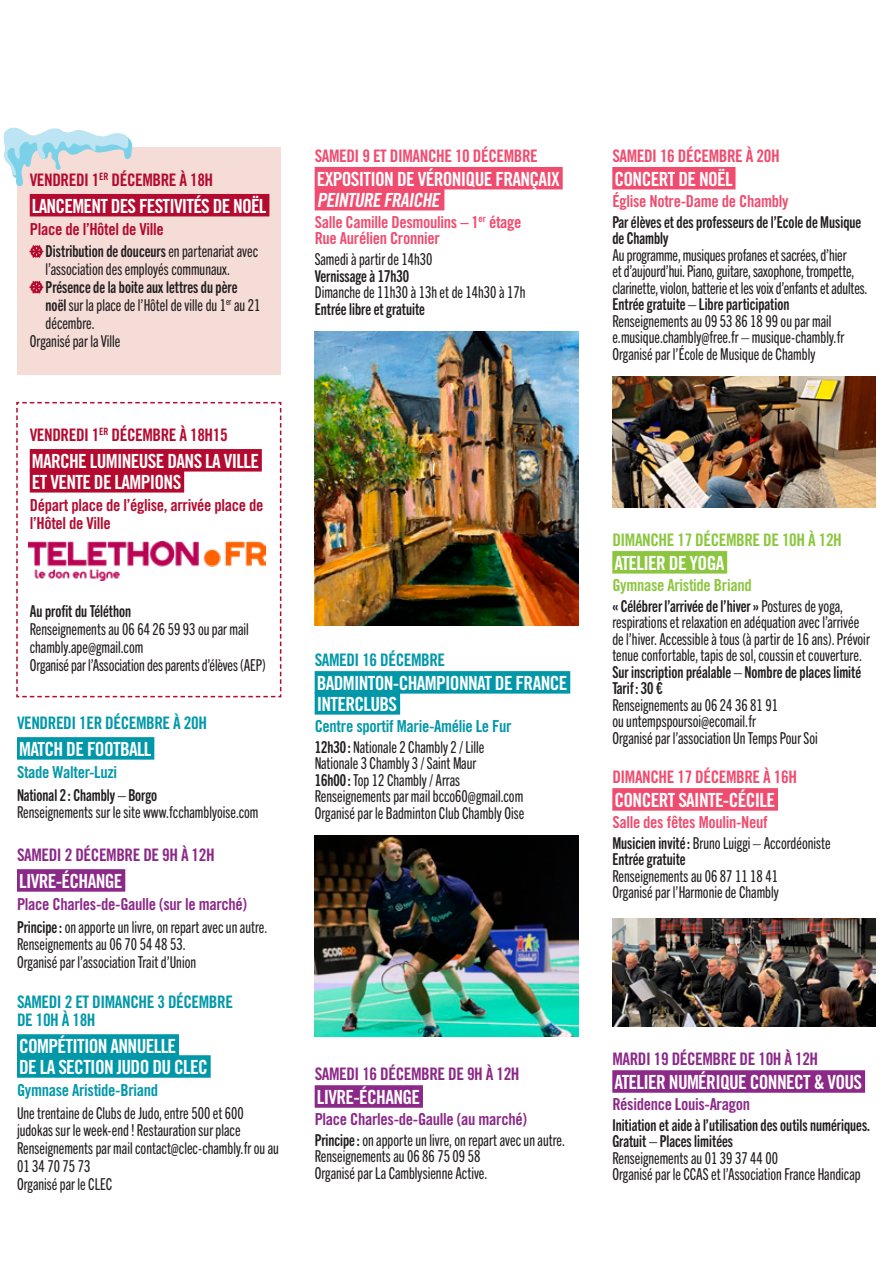
<style>
.page{position:relative;width:893px;height:1276px;background:#fff}
.page>*{position:absolute;margin:0;border:0;box-sizing:border-box;transform-origin:0 0}
.t1{font:19.5px/21px "Trade Gothic Bold Cond Twenty";letter-spacing:-.035em;color:#fff}
.t2{font:italic 19.5px "Trade Gothic Bold Cond Twenty";color:#fff}
.t3{font:17.25px/18px "Trade Gothic Bold Cond Twenty";letter-spacing:-.025em;color:#0098a9}
.t4{font:17.25px "Trade Gothic Bold Cond Twenty";letter-spacing:-.025em;color:#8b2888}
.t5{font:17.25px "Trade Gothic Bold Cond Twenty";letter-spacing:-.025em;color:#f04c6f}
.t6{font:17.25px "Trade Gothic Bold Cond Twenty";letter-spacing:-.025em;color:#b40a2f}
.t7{font:17.25px "Trade Gothic Bold Cond Twenty";letter-spacing:-.025em;color:#8bc63e}
.t8{font:16.5px/16.5px "Trade Gothic Next SR Pro Cm";color:#231f20}
.t9{font:16.5px/16.5px "Trade Gothic Next SR Pro Bd Cm";color:#231f20}
.t10{font:16.5px/16.5px "Trade Gothic Bold Cond Twenty";letter-spacing:-.02em;color:#f04c6f}
.t11{font:16.5px "Trade Gothic Bold Cond Twenty";letter-spacing:-.02em;color:#8b2888}
.t12{font:16.5px/17.9px "Trade Gothic Bold Cond Twenty";letter-spacing:-.02em;color:#b40a2f}
.t13{font:16.5px "Trade Gothic Bold Cond Twenty";letter-spacing:-.02em;color:#0098a9}
.t14{font:16.5px "Trade Gothic Bold Cond Twenty";letter-spacing:-.02em;color:#8bc63e}
.s1{font-family:"Trade Gothic Next SR Pro Cm"}
.s2{font-family:"Trade Gothic Next SR Pro Bd Cm"}
</style>
<div class="page">
<div style="left:17px;top:147px;width:264px;height:227px;background:#f5dcd6"></div>
<svg style="left:16px;top:401px;width:266px;height:297px"></svg>
<div style="left:30px;top:194px;width:239px;height:22px;background:#b40a2f"></div>
<div style="left:30px;top:449px;width:232px;height:22px;background:#b40a2f"></div>
<div style="left:30px;top:470px;width:154px;height:22px;background:#b40a2f"></div>
<div style="left:17px;top:737px;width:137px;height:22px;background:#0098a9"></div>
<div style="left:17px;top:869px;width:108px;height:22px;background:#8b2888"></div>
<div style="left:17px;top:1034px;width:162px;height:22px;background:#0098a9"></div>
<div style="left:17px;top:1055px;width:194px;height:22px;background:#0098a9"></div>
<svg style="left:30px;top:245px;width:13px;height:13px"></svg>
<svg style="left:30px;top:281px;width:13px;height:12px"></svg>
<div style="left:315px;top:167px;width:248px;height:22px;background:#f04c6f"></div>
<div style="left:315px;top:188px;width:129px;height:22px;background:#f04c6f"></div>
<div style="left:315px;top:671px;width:255px;height:22px;background:#0098a9"></div>
<div style="left:315px;top:692px;width:85px;height:22px;background:#0098a9"></div>
<div style="left:315px;top:1085px;width:108px;height:22px;background:#8b2888"></div>
<img style="left:315px;top:331px;width:263px;height:294px">
<img style="left:315px;top:835px;width:263px;height:201px">
<div style="left:612px;top:167px;width:123px;height:22px;background:#f04c6f"></div>
<div style="left:612px;top:551px;width:115px;height:22px;background:#8bc63e"></div>
<div style="left:612px;top:788px;width:166px;height:22px;background:#f04c6f"></div>
<div style="left:612px;top:1070px;width:253px;height:22px;background:#8b2888"></div>
<img style="left:612px;top:376px;width:264px;height:131px">
<img style="left:29px;top:542px;width:237px;height:38px">
<img style="left:612px;top:919px;width:264px;height:107px">
<svg style="left:3px;top:127px;width:129px;height:59px"></svg>
<p class="t6" style="left:30px;top:169px;width:185px">VENDREDI 1<sup>ER</sup> DÉCEMBRE À 18H</p>
<p class="t1" style="left:32px;top:195px;width:236px">LANCEMENT DES FESTIVITÉS DE NOËL</p>
<p class="t12" style="left:30px;top:220px;width:136px">Place de l’Hôtel de Ville</p>
<p class="t9" style="left:46px;top:242px;width:214px">Distribution de douceurs <span class="s1">en partenariat avec</span></p>
<p class="t8" style="left:46px;top:260px;width:186px">l’association des employés communaux.</p>
<p class="t9" style="left:46px;top:278px;width:193px">Présence de la boite aux lettres du père</p>
<p class="t8" style="left:46px;top:296px;width:216px"><span class="s2">noël</span> sur la place de l’Hôtel de ville du 1<sup>er</sup> au 21</p>
<p class="t8" style="left:46px;top:314px;width:51px">décembre.</p>
<p class="t8" style="left:30px;top:331px;width:92px">Organisé par la Ville</p>
<p class="t6" style="left:30px;top:424px;width:199px">VENDREDI 1<sup>ER</sup> DÉCEMBRE À 18H15</p>
<p class="t1" style="left:32px;top:450px;width:229px">MARCHE LUMINEUSE DANS LA VILLE<br>ET VENTE DE LAMPIONS</p>
<p class="t12" style="left:30px;top:496px;width:235px">Départ place de l’église, arrivée place de l’Hôtel de Ville</p>
<p class="t9" style="left:30px;top:602px;width:103px">Au profit du Téléthon</p>
<p class="t8" style="left:30px;top:619px;width:238px;line-height:17.9px">Renseignements au 06 64 26 59 93 ou par mail chambly.ape@gmail.com<br>Organisé par l’Association des parents d’élèves (AEP)</p>
<p class="t3" style="left:17px;top:714px;width:191px">VENDREDI 1ER DÉCEMBRE À 20H</p>
<p class="t1" style="left:19px;top:738px;width:134px">MATCH DE FOOTBALL</p>
<p class="t13" style="left:17px;top:762px;width:102px">Stade Walter-Luzi</p>
<p class="t9" style="left:17px;top:785px;width:142px">National 2 : Chambly – Borgo</p>
<p class="t8" style="left:17px;top:803px;width:243px">Renseignements sur le site www.fcchamblyoise.com</p>
<p class="t4" style="left:17px;top:844px;width:199px">SAMEDI 2 DÉCEMBRE DE 9H À 12H</p>
<p class="t1" style="left:19px;top:870px;width:105px">LIVRE-ÉCHANGE</p>
<p class="t11" style="left:17px;top:894px;width:232px">Place Charles-de-Gaulle (sur le marché)</p>
<p class="t8" style="left:17px;top:916px;width:252px;line-height:17.9px"><span class="s2">Principe :</span> on apporte un livre, on repart avec un autre.<br>Renseignements au 06 70 54 48 53.<br>Organisé par l’association Trait d’Union</p>
<p class="t3" style="left:17px;top:993px;width:218px">SAMEDI 2 ET DIMANCHE 3 DÉCEMBRE<br>DE 10H À 18H</p>
<p class="t1" style="left:19px;top:1035px;width:190px">COMPÉTITION ANNUELLE<br>DE LA SECTION JUDO DU CLEC</p>
<p class="t13" style="left:17px;top:1080px;width:143px">Gymnase Aristide-Briand</p>
<p class="t8" style="left:17px;top:1102px;width:263px;line-height:17.9px">Une trentaine de Clubs de Judo, entre 500 et 600 judokas sur le week-end ! Restauration sur place Renseignements par mail contact@clec-chambly.fr ou au 01 34 70 75 73<br>Organisé par le CLEC</p>
<p class="t5" style="left:315px;top:145px;width:225px">SAMEDI 9 ET DIMANCHE 10 DÉCEMBRE</p>
<p class="t1" style="left:317px;top:168px;width:245px">EXPOSITION DE VÉRONIQUE FRANÇAIX</p>
<p class="t2" style="left:317px;top:188px;width:128px">PEINTUREFRAICHE</p>
<p class="t10" style="left:315px;top:213px;width:208px">Salle Camille Desmoulins – 1<sup>er</sup> étage<br>Rue Aurélien Cronnier</p>
<p class="t8" style="left:315px;top:250px;width:119px">Samedi à partir de 14h30</p>
<p class="t9" style="left:315px;top:266px;width:96px">Vernissage à 17h30</p>
<p class="t8" style="left:315px;top:283px;width:212px">Dimanche de 11h30 à 13h et de 14h30 à 17h</p>
<p class="t9" style="left:315px;top:299px;width:112px">Entrée libre et gratuite</p>
<p class="t3" style="left:315px;top:651px;width:132px">SAMEDI 16 DÉCEMBRE</p>
<p class="t1" style="left:317px;top:672px;width:252px">BADMINTON-CHAMPIONNAT DE FRANCE<br>INTERCLUBS</p>
<p class="t13" style="left:315px;top:716px;width:199px">Centre sportif Marie-Amélie Le Fur</p>
<p class="t8" style="left:315px;top:737px;width:211px"><span class="s2">12h30 :</span> Nationale 2 Chambly 2 / Lille Nationale 3 Chambly 3 / Saint Maur<br><span class="s2">16h00 :</span> Top 12 Chambly / Arras Renseignements par mail bcco60@gmail.com Organisé par le Badminton Club Chambly Oise</p>
<p class="t4" style="left:315px;top:1063px;width:206px">SAMEDI 16 DÉCEMBRE DE 9H À 12H</p>
<p class="t1" style="left:317px;top:1086px;width:105px">LIVRE-ÉCHANGE</p>
<p class="t11" style="left:315px;top:1109px;width:214px">Place Charles-de-Gaulle (au marché)</p>
<p class="t8" style="left:315px;top:1130px;width:252px"><span class="s2">Principe :</span> on apporte un livre, on repart avec un autre.<br>Renseignements au 06 86 75 09 58<br>Organisé par La Camblysienne Active.</p>
<p class="t5" style="left:612px;top:145px;width:169px">SAMEDI 16 DÉCEMBRE À 20H</p>
<p class="t1" style="left:614px;top:168px;width:120px">CONCERT DE NOËL</p>
<p class="t10" style="left:612px;top:192px;width:178px">Église Notre-Dame de Chambly</p>
<p class="t9" style="left:612px;top:212px;width:251px">Par élèves et des professeurs de l’Ecole de Musique de Chambly</p>
<p class="t8" style="left:612px;top:245px;width:257px">Au programme, musiques profanes et sacrées, d’hier<br>et d’aujourd’hui. Piano, guitare, saxophone, trompette, clarinette, violon, batterie et les voix d’enfants et adultes.</p>
<p class="t9" style="left:612px;top:295px;width:179px">Entrée gratuite – Libre participation</p>
<p class="t8" style="left:612px;top:311px;width:233px">Renseignements au 09 53 86 18 99 ou par mail e.musique.chambly@free.fr – musique-chambly.fr<br>Organisé par l’École de Musique de Chambly</p>
<p class="t7" style="left:612px;top:529px;width:231px">DIMANCHE 17 DÉCEMBRE DE 10H À 12H</p>
<p class="t1" style="left:614px;top:552px;width:111px">ATELIER DE YOGA</p>
<p class="t14" style="left:612px;top:575px;width:141px">Gymnase Aristide Briand</p>
<p class="t9" style="left:612px;top:596px;width:233px">« Célébrer l’arrivée de l’hiver » <span class="s1">Postures de yoga,</span></p>
<p class="t8" style="left:612px;top:613px;width:259px">respirations et relaxation en adéquation avec l’arrivée de l’hiver. Accessible à tous (à partir de 16 ans). Prévoir tenue confortable, tapis de sol, coussin et couverture.</p>
<p class="t9" style="left:612px;top:662px;width:250px">Sur inscription préalable – Nombre de places limité<br>Tarif : 30 €</p>
<p class="t8" style="left:612px;top:695px;width:207px">Renseignements au 06 24 36 81 91<br>ou untempspoursoi@ecomail.fr<br>Organisé par l’association Un Temps Pour Soi</p>
<p class="t5" style="left:612px;top:766px;width:186px">DIMANCHE 17 DÉCEMBRE À 16H</p>
<p class="t1" style="left:614px;top:789px;width:162px">CONCERT SAINTE-CÉCILE</p>
<p class="t10" style="left:612px;top:813px;width:157px">Salle des fêtes Moulin-Neuf</p>
<p class="t8" style="left:612px;top:833px;width:220px"><span class="s2">Musicien invité :</span> Bruno Luiggi – Accordéoniste</p>
<p class="t9" style="left:612px;top:850px;width:75px">Entrée gratuite</p>
<p class="t8" style="left:612px;top:866px;width:168px">Renseignements au 06 87 11 18 41<br>Organisé par l’Harmonie de Chambly</p>
<p class="t4" style="left:612px;top:1048px;width:207px">MARDI 19 DÉCEMBRE DE 10H À 12H</p>
<p class="t1" style="left:614px;top:1071px;width:249px">ATELIER NUMÉRIQUE CONNECT &amp; VOUS</p>
<p class="t11" style="left:612px;top:1094px;width:139px">Résidence Louis-Aragon</p>
<p class="t9" style="left:612px;top:1115px;width:259px">Initiation et aide à l’utilisation des outils numériques.<br>Gratuit – Places limitées</p>
<p class="t8" style="left:612px;top:1148px;width:250px">Renseignements au 01 39 37 44 00<br>Organisé par le CCAS et l’Association France Handicap</p>
</div>
